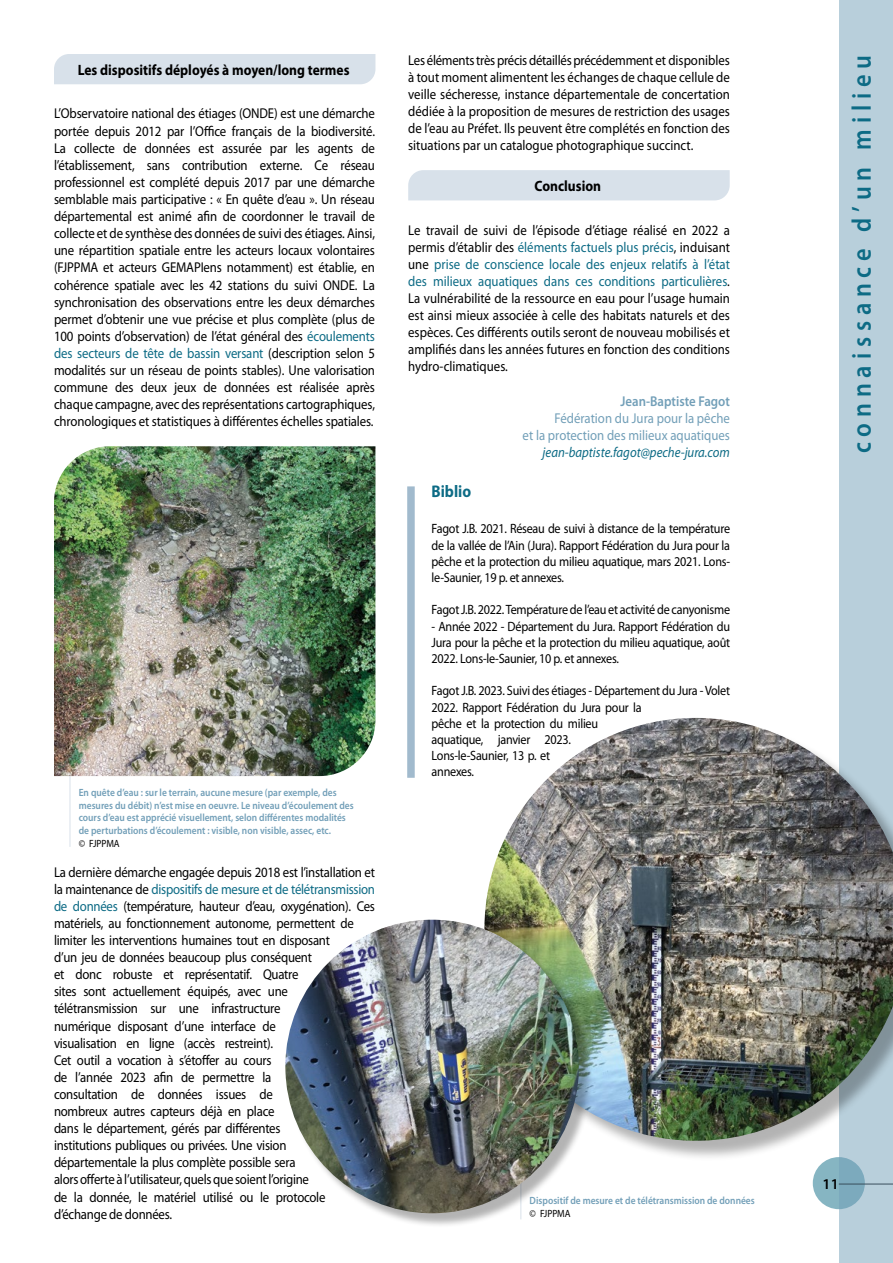
<style>
.page{position:relative;width:893px;height:1263px;background:#fff}
.page>*{position:absolute;margin:0;border:0;box-sizing:border-box;transform-origin:0 0}
.t1{font:600 27px "Myriad Pro";letter-spacing:.24em;color:#0d6b85;scale:.9 1}
.t2{font:700 16.95px "Myriad Pro";color:#0d6b85;scale:.9 1}
.t3{font:700 15px "Myriad Pro";color:#000;scale:.9 1}
.t4{font:600 15px "Myriad Pro";color:#000}
.t5{font:14.25px/17.1px "Myriad Pro";letter-spacing:-.02em;color:#000;text-align:justify;scale:.9 1}
.t6{font:14.25px/17.1px "Myriad Pro";color:#729fb8;text-align:right;scale:.9 1}
.t7{font:italic 14.25px "Myriad Pro";color:#0d6b85;scale:.9 1}
.t8{font:600 14.25px "Myriad Pro";color:#729fb8;scale:.9 1}
.t9{font:13.5px/16.2px "Myriad Pro";letter-spacing:-.02em;color:#000;text-align:justify;scale:.9 1}
.t10{font:600 10.5px/12.6px "Myriad Pro";color:#729fb8;scale:.9 1}
.t11{font:10.5px "Myriad Pro";letter-spacing:-.01em;color:#000;scale:.9 1}
.s1{color:#0d6b85}
</style>
<div class="page">
<div style="left:813px;top:1157px;width:52px;height:52px;background:#86b5c2;border-radius:50%"></div>
<div style="left:839px;top:0;width:54px;height:1263px;background:#b8cfdb"></div>
<hr style="left:69px;top:738px;width:2px;height:109px;background:#e6ebf1">
<div style="left:407px;top:486px;width:8px;height:292px;background:#a1bacd"></div>
<div style="left:54px;top:54px;width:321px;height:30px;background:#d8e1ea"></div>
<img style="left:54px;top:446px;width:321px;height:330px">
<div style="left:408px;top:170px;width:322px;height:30px;background:#d8e1ea"></div>
<div style="left:487px;top:721px;width:406px;height:441px;background:#000;opacity:.3"></div>
<img style="left:484px;top:718px;width:409px;height:423px">
<div style="left:288px;top:922px;width:306px;height:306px;background:#000;opacity:.3"></div>
<img style="left:285px;top:920px;width:294px;height:293px;border-radius:147px">
<p class="t3" style="left:78px;top:60px;width:303px">Les dispositifs déployés à moyen/long termes</p>
<p class="t5" style="left:54px;top:105px;width:358px">L’Observatoire national des étiages (ONDE) est une démarche portée depuis 2012 par l’Office français de la biodiversité.<br>La collecte de données est assurée par les agents de l’établissement, sans contribution externe. Ce réseau professionnel est complété depuis 2017 par une démarche semblable mais participative : « En quête d’eau ». Un réseau départemental est animé afin de coordonner le travail de collecte et de synthèse des données de suivi des étiages. Ainsi, une répartition spatiale entre les acteurs locaux volontaires (FJPPMA et acteurs GEMAPIens notamment) est établie, en cohérence spatiale avec les 42 stations du suivi ONDE. La synchronisation des observations entre les deux démarches permet d’obtenir une vue précise et plus complète (plus de 100 points d’observation) de l’état général des <span class="s1">écoulements des secteurs de tête de bassin versant</span> (description selon 5 modalités sur un réseau de points stables). Une valorisation commune des deux jeux de données est réalisée après chaque campagne, avec des représentations cartographiques, chronologiques et statistiques à différentes échelles spatiales.</p>
<p class="t10" style="left:79px;top:786px;width:307px">En quête d’eau : sur le terrain, aucune mesure (par exemple, des mesures du débit) n’est mise en oeuvre. Le niveau d’écoulement des cours d’eau est apprécié visuellement, selon différentes modalités de perturbations d’écoulement : visible, non visible, assec, etc.</p>
<p class="t11" style="left:79px;top:837px;width:47px">© FJPPMA</p>
<p class="t5" style="left:54px;top:863px;width:358px;text-align:left">La dernière démarche engagée depuis 2018 est l’installation et la maintenance de <span class="s1">dispositifs de mesure et de télétransmission de données</span> (température, hauteur d’eau, oxygénation). Ces matériels, au fonctionnement autonome, permettent de limiter les interventions humaines tout en disposant<br>d’un jeu de données beaucoup plus conséquent<br>et donc robuste et représentatif. Quatre<br>sites sont actuellement équipés, avec une télétransmission sur une infrastructure<br>numérique disposant d’une interface de<br>visualisation en ligne (accès restreint).<br>Cet outil a vocation à s’étoffer au cours<br>de l’année 2023 afin de permettre la<br>consultation de données issues de<br>nombreux autres capteurs déjà en place<br>dans le département, gérés par différentes<br>institutions publiques ou privées. Une vision<br>départementale la plus complète possible sera<br>alors offerte à l’utilisateur, quels que soient l’origine<br>de la donnée, le matériel utilisé ou le protocole d’échange de données.</p>
<p class="t5" style="left:408px;top:51px;width:359px">Les éléments très précis détaillés précédemment et disponibles à tout moment alimentent les échanges de chaque cellule de veille sécheresse, instance départementale de concertation dédiée à la proposition de mesures de restriction des usages de l’eau au Préfet. Ils peuvent être complétés en fonction des situations par un catalogue photographique succinct.</p>
<p class="t3" style="left:535px;top:176px;width:75px">Conclusion</p>
<p class="t5" style="left:408px;top:221px;width:359px">Le travail de suivi de l’épisode d’étiage réalisé en 2022 a permis d’établir des <span class="s1">éléments factuels plus précis</span>, induisant une <span class="s1">prise de conscience locale des enjeux relatifs à l’état des milieux aquatiques dans ces conditions particulières</span>.<br>La vulnérabilité de la ressource en eau pour l’usage humain est ainsi mieux associée à celle des habitats naturels et des espèces. Ces différents outils seront de nouveau mobilisés et amplifiés dans les années futures en fonction des conditions hydro-climatiques.</p>
<p class="t8" style="left:621px;top:392px;width:123px">Jean-Baptiste Fagot</p>
<p class="t6" style="left:523px;top:409px;width:232px">Fédération du Jura pour la pêche<br>et la protection des milieux aquatiques</p>
<p class="t7" style="left:543px;top:443px;width:210px">jean-baptiste.fagot@peche-jura.com</p>
<p class="t2" style="left:432px;top:480px;width:45px">Biblio</p>
<p class="t9" style="left:432px;top:520px;width:333px">Fagot J.B. 2021. Réseau de suivi à distance de la température de la vallée de l’Ain (Jura). Rapport Fédération du Jura pour la pêche et la protection du milieu aquatique, mars 2021. Lons&shy;le-Saunier, 19 p. et annexes.</p>
<p class="t9" style="left:432px;top:601px;width:333px">Fagot J.B. 2022. Température de l’eau et activité de canyonisme</p>
<p class="t9" style="left:432px;top:618px;width:333px">- Année 2022 - Département du Jura. Rapport Fédération du Jura pour la pêche et la protection du milieu aquatique, août 2022. Lons-le-Saunier, 10 p. et annexes.</p>
<p class="t9" style="left:432px;top:682px;width:333px;text-align:left">Fagot J.B. 2023. Suivi des étiages - Département du Jura - Volet<br>2022. Rapport Fédération du Jura pour la<br>pêche et la protection du milieu<br>aquatique, janvier 2023.<br>Lons-le-Saunier, 13 p. et<br>annexes.</p>
<p class="t10" style="left:530px;top:1194px;width:252px">Dispositif de mesure et de télétransmission de données</p>
<p class="t11" style="left:530px;top:1207px;width:47px">© FJPPMA</p>
<h1 class="t1" style="left:844px;top:453px;width:444px;rotate:-90deg">connaissance d’un milieu</h1>
<p class="t4" style="left:823px;top:1174px;width:18px">11</p>
</div>
